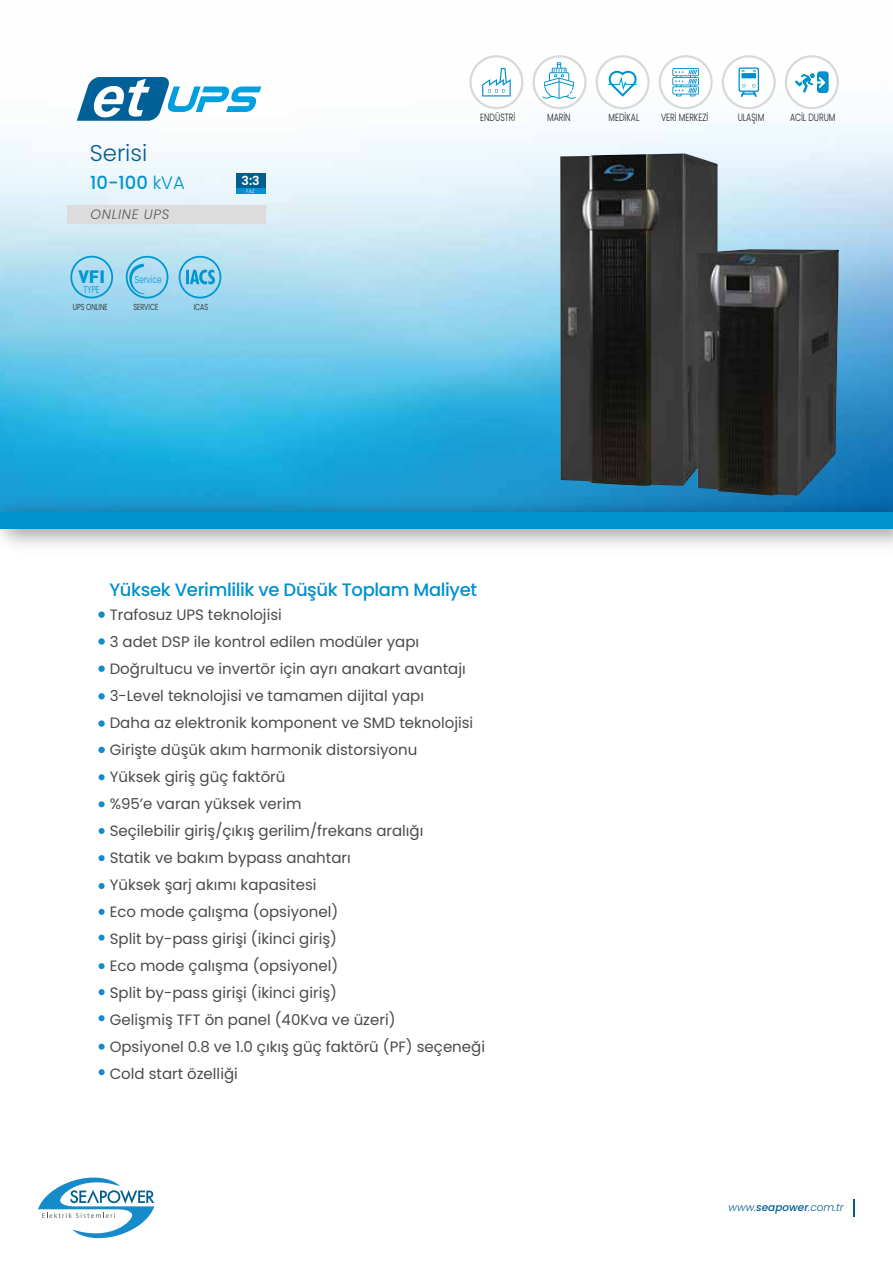
<style>
.page{position:relative;width:893px;height:1263px;background:#fff}
.page>*{position:absolute;margin:0;border:0;box-sizing:border-box;transform-origin:0 0}
.t1{font:300 22.8px "Poppins";color:#005e8f}
.t2{font:500 18px "Poppins";letter-spacing:-.02em;color:#0091cf}
.t3{font:500 18px "Poppins";color:#0092d0}
.t4{font:900 17.55px "DI Nbek";color:#0096d4}
.t5{font:15px/27px "Poppins";color:#4a4a49}
.t6{font:italic 300 13.5px "Poppins";letter-spacing:.05em;color:#5a5a5a}
.t7{font:600 12.45px "Poppins";color:#fff}
.t8{font:300 10.5px "Poppins";color:#1d1d1b;scale:.75 1}
.t9{font:italic 300 10.5px "Poppins";color:#005e8f}
.t10{font:300 10.05px "Poppins";color:#0096d4;scale:.75 1}
.t11{font:300 8.7px "Poppins";color:#1d1d1b;scale:.75 1}
.t12{font:300 5.1px "Poppins";color:#fff}
.s1{font-weight:300}
.s2{font-weight:500}
</style>
<div class="page">
<img style="left:0;top:55px;width:893px;height:435px">
<img style="left:0;top:490px;width:893px;height:56px">
<div style="left:0;top:512px;width:893px;height:17px;background:#0091cf"></div>
<svg style="left:853px;top:1199px;width:2px;height:17px"></svg>
<div style="left:98px;top:611px;width:7px;height:7px;background:#168bc9;border-radius:50%"></div>
<div style="left:98px;top:665px;width:7px;height:7px;background:#168bc9;border-radius:50%"></div>
<svg style="left:98px;top:638px;width:7px;height:7px"></svg>
<div style="left:98px;top:693px;width:7px;height:6px;background:#168bc9;border-radius:50%"></div>
<svg style="left:98px;top:720px;width:7px;height:7px"></svg>
<div style="left:98px;top:747px;width:7px;height:6px;background:#168bc9;border-radius:50%"></div>
<svg style="left:99px;top:774px;width:6px;height:6px"></svg>
<svg style="left:99px;top:801px;width:6px;height:6px"></svg>
<svg style="left:99px;top:828px;width:6px;height:6px"></svg>
<svg style="left:99px;top:855px;width:6px;height:6px"></svg>
<svg style="left:99px;top:883px;width:6px;height:6px"></svg>
<svg style="left:99px;top:909px;width:6px;height:6px"></svg>
<svg style="left:99px;top:963px;width:6px;height:6px"></svg>
<svg style="left:99px;top:989px;width:6px;height:6px"></svg>
<svg style="left:99px;top:1015px;width:6px;height:6px"></svg>
<svg style="left:99px;top:1044px;width:6px;height:6px"></svg>
<svg style="left:99px;top:1069px;width:6px;height:6px"></svg>
<svg style="left:99px;top:935px;width:6px;height:6px"></svg>
<div style="left:236px;top:173px;width:29px;height:15px;background:#005d8e"></div>
<div style="left:236px;top:188px;width:29px;height:6px;background:#0091ce"></div>
<div style="left:67px;top:205px;width:198px;height:19px;background:#dcdcdc"></div>
<svg style="left:70px;top:256px;width:43px;height:42px;background:#96d3ec"></svg>
<svg style="left:126px;top:256px;width:42px;height:42px;background:#8ecfeb"></svg>
<svg style="left:179px;top:256px;width:42px;height:42px;background:#81cae7"></svg>
<svg style="left:38px;top:1177px;width:116px;height:62px"></svg>
<img style="left:560px;top:153px;width:279px;height:342px">
<svg style="left:659px;top:55px;width:54px;height:54px"></svg>
<div style="left:661px;top:57px;width:49px;height:50px;background:#fff;border-radius:50%"></div>
<svg style="left:672px;top:68px;width:27px;height:28px"></svg>
<div style="left:596px;top:55px;width:54px;height:54px;background:#dad9d9;border-radius:50%"></div>
<div style="left:598px;top:57px;width:49px;height:50px;background:#fff;border-radius:50%"></div>
<svg style="left:608px;top:71px;width:29px;height:26px"></svg>
<div style="left:722px;top:55px;width:54px;height:54px;background:#dad9d9;border-radius:50%"></div>
<div style="left:724px;top:57px;width:50px;height:50px;background:#fff;border-radius:50%"></div>
<svg style="left:739px;top:67px;width:20px;height:30px"></svg>
<div style="left:785px;top:55px;width:54px;height:54px;background:#dad9d9;border-radius:50%"></div>
<div style="left:787px;top:57px;width:50px;height:50px;background:#fff;border-radius:50%"></div>
<svg style="left:795px;top:71px;width:34px;height:22px"></svg>
<div style="left:469px;top:55px;width:54px;height:54px;background:#dad9d9;border-radius:50%"></div>
<div style="left:472px;top:57px;width:49px;height:50px;background:#fff;border-radius:50%"></div>
<svg style="left:482px;top:68px;width:29px;height:29px"></svg>
<svg style="left:532px;top:55px;width:55px;height:54px"></svg>
<div style="left:535px;top:57px;width:49px;height:50px;background:#fff;border-radius:50%"></div>
<svg style="left:542px;top:62px;width:34px;height:37px"></svg>
<svg style="left:77px;top:77px;width:184px;height:44px"></svg>
<h1 class="t1" style="left:90px;top:140px;width:59px">Serisi</h1>
<p class="t3" style="left:90px;top:172px;width:96px">10-100 <span class="s1">kVA</span></p>
<p class="t6" style="left:91px;top:207px;width:80px">ONLINE UPS</p>
<p class="t4" style="left:78px;top:265px;width:28px">VFI</p>
<p class="t10" style="left:84px;top:284px;width:23px">TYPE</p>
<p class="t11" style="left:73px;top:301px;width:49px">UPS ONLINE</p>
<p class="t10" style="left:135px;top:274px;width:37px">Service</p>
<p class="t11" style="left:133px;top:301px;width:35px">SERVICE</p>
<p class="t11" style="left:194px;top:301px;width:21px">ICAS</p>
<p class="t7" style="left:242px;top:174px;width:20px">3:3</p>
<p class="t12" style="left:246px;top:188px;width:10px">FAZ</p>
<p class="t8" style="left:480px;top:112px;width:48px">ENDÜSTRİ</p>
<p class="t8" style="left:547px;top:112px;width:33px">MARİN</p>
<p class="t8" style="left:609px;top:112px;width:43px">MEDİKAL</p>
<p class="t8" style="left:661px;top:112px;width:64px">VERİ MERKEZİ</p>
<p class="t8" style="left:738px;top:112px;width:37px">ULAŞIM</p>
<p class="t8" style="left:790px;top:112px;width:62px">ACİL DURUM</p>
<p class="t2" style="left:109px;top:579px;width:369px">Yüksek Verimlilik ve Düşük Toplam Maliyet</p>
<p class="t5" style="left:110px;top:601px;width:377px">Trafosuz UPS teknolojisi<br>3 adet DSP ile kontrol edilen modüler yapı Doğrultucu ve invertör için ayrı anakart avantajı 3-Level teknolojisi ve tamamen dijital yapı<br>Daha az elektronik komponent ve SMD teknolojisi Girişte düşük akım harmonik distorsiyonu<br>Yüksek giriş güç faktörü<br>%95’e varan yüksek verim<br>Seçilebilir giriş/çıkış gerilim/frekans aralığı<br>Statik ve bakım bypass anahtarı<br>Yüksek şarj akımı kapasitesi<br>Eco mode çalışma (opsiyonel)<br>Split by-pass girişi (ikinci giriş)<br>Eco mode çalışma (opsiyonel)<br>Split by-pass girişi (ikinci giriş)<br>Gelişmiş TFT ön panel (40Kva ve üzeri)<br>Opsiyonel 0.8 ve 1.0 çıkış güç faktörü (PF) seçeneği Cold start özelliği</p>
<p class="t9" style="left:729px;top:1201px;width:117px">www.<span class="s2">seapower</span>.com.tr</p>
</div>
